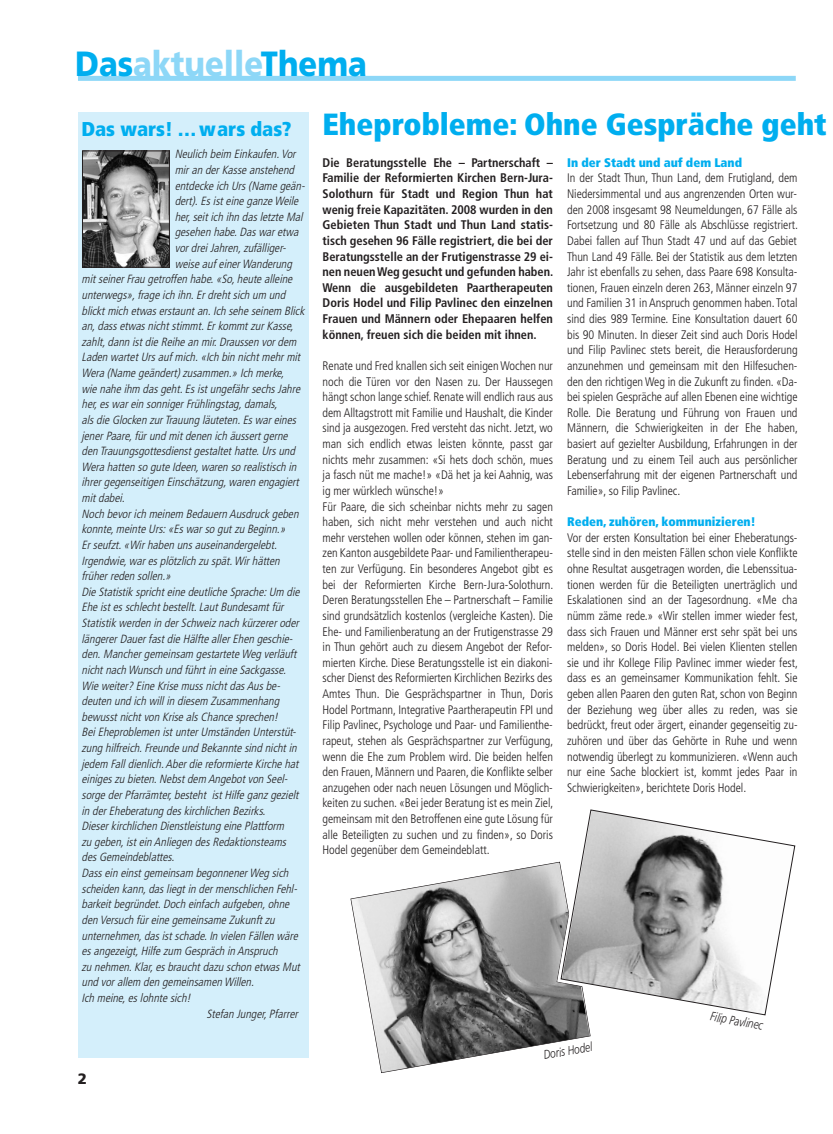
<style>
.page{position:relative;width:833px;height:1134px;background:#fff}
.page>*{position:absolute;margin:0;border:0;box-sizing:border-box;transform-origin:0 0}
.t1{font:900 35px "Frutiger";color:#00aeef;scale:.88 1}
.t2{font:900 condensed 30.62px "Frutiger";color:#00aeef}
.t3{font:900 condensed 20px "Frutiger";color:#00aeef}
.t4{font:900 15px "Frutiger";color:#231f20}
.t5{font:700 condensed 12.5px/15.6px "Frutiger";color:#231f20;text-align:justify}
.t6{font:900 condensed 12.5px "Frutiger";color:#00aeef}
.t7{font:italic 300 12.5px "Frutiger";color:#231f20;scale:.8 1}
.t8{font:300 condensed 12.38px/15.6px "Frutiger";letter-spacing:-.005em;color:#231f20;text-align:justify}
.t9{font:italic 300 condensed 11.88px "Frutiger";color:#231f20}
.s1{color:#8dd7f7}
</style>
<div class="page">
<svg style="left:350px;top:862px;width:240px;height:211px"></svg>
<svg style="left:556px;top:845px;width:240px;height:175px"></svg>
<div style="left:78px;top:113px;width:230px;height:945px;background:#d4effb"></div>
<img style="left:84px;top:153px;width:84px;height:113px">
<div style="left:82px;top:151px;width:88px;height:117px;border:1px solid #231f20"></div>
<div style="left:78px;top:76px;width:717px;height:5px;background:#8dd7f7"></div>
<svg style="left:560px;top:809px;width:235px;height:206px"></svg>
<h1 class="t1" style="left:75px;top:50px;width:333px">Das<span class="s1">aktuelle</span>Thema</h1>
<h2 class="t2" style="left:322px;top:112px;width:506px">Eheprobleme: Ohne Gespräche geht</h2>
<h3 class="t3" style="left:81px;top:121px;width:211px">Das wars! ... wars das?</h3>
<p class="t9" style="left:175px;top:149px;width:125px">Neulich beim Einkaufen. Vor</p>
<p class="t9" style="left:175px;top:165px;width:123px">mir an der Kasse anstehend</p>
<p class="t9" style="left:175px;top:181px;width:134px">entdecke ich Urs (Name geän-</p>
<p class="t9" style="left:175px;top:196px;width:128px">dert). Es ist eine ganze Weile</p>
<p class="t9" style="left:175px;top:212px;width:132px">her, seit ich ihn das letzte Mal</p>
<p class="t9" style="left:175px;top:227px;width:128px">gesehen habe. Das war etwa</p>
<p class="t9" style="left:175px;top:243px;width:115px">vor drei Jahren, zufälliger-</p>
<p class="t9" style="left:175px;top:259px;width:121px">weise auf einer Wanderung</p>
<p class="t9" style="left:81px;top:274px;width:215px">mit seiner Frau getroffen habe. «So, heute alleine</p>
<p class="t9" style="left:81px;top:290px;width:208px">unterwegs», frage ich ihn. Er dreht sich um und</p>
<p class="t9" style="left:81px;top:306px;width:227px">blickt mich etwas erstaunt an. Ich sehe seinem Blick</p>
<p class="t9" style="left:81px;top:321px;width:216px">an, dass etwas nicht stimmt. Er kommt zur Kasse,</p>
<p class="t9" style="left:81px;top:337px;width:219px">zahlt, dann ist die Reihe an mir. Draussen vor dem</p>
<p class="t9" style="left:81px;top:352px;width:223px">Laden wartet Urs auf mich. «Ich bin nicht mehr mit</p>
<p class="t9" style="left:81px;top:368px;width:206px">Wera (Name geändert) zusammen.» Ich merke,</p>
<p class="t9" style="left:81px;top:384px;width:222px">wie nahe ihm das geht. Es ist ungefähr sechs Jahre</p>
<p class="t9" style="left:81px;top:399px;width:200px">her, es war ein sonniger Frühlingstag, damals,</p>
<p class="t9" style="left:81px;top:415px;width:218px">als die Glocken zur Trauung läuteten. Es war eines</p>
<p class="t9" style="left:81px;top:431px;width:210px">jener Paare, für und mit denen ich äussert gerne</p>
<p class="t9" style="left:81px;top:446px;width:217px">den Trauungsgottesdienst gestaltet hatte. Urs und</p>
<p class="t9" style="left:81px;top:462px;width:219px">Wera hatten so gute Ideen, waren so realistisch in</p>
<p class="t9" style="left:81px;top:477px;width:221px">ihrer gegenseitigen Einschätzung, waren engagiert</p>
<p class="t9" style="left:82px;top:493px;width:47px">mit dabei.</p>
<p class="t9" style="left:82px;top:509px;width:221px">Noch bevor ich meinem Bedauern Ausdruck geben</p>
<p class="t9" style="left:82px;top:524px;width:208px">konnte, meinte Urs: «Es war so gut zu Beginn.»</p>
<p class="t9" style="left:82px;top:540px;width:199px">Er seufzt. «Wir haben uns auseinandergelebt.</p>
<p class="t9" style="left:82px;top:556px;width:202px">Irgendwie, war es plötzlich zu spät. Wir hätten</p>
<p class="t9" style="left:82px;top:571px;width:93px">früher reden sollen.»</p>
<p class="t9" style="left:82px;top:587px;width:222px">Die Statistik spricht eine deutliche Sprache: Um die</p>
<p class="t9" style="left:82px;top:602px;width:206px">Ehe ist es schlecht bestellt. Laut Bundesamt für</p>
<p class="t9" style="left:82px;top:618px;width:221px">Statistik werden in der Schweiz nach kürzerer oder</p>
<p class="t9" style="left:82px;top:634px;width:215px">längerer Dauer fast die Hälfte aller Ehen geschie-</p>
<p class="t9" style="left:82px;top:649px;width:219px">den. Mancher gemeinsam gestartete Weg verläuft</p>
<p class="t9" style="left:82px;top:665px;width:208px">nicht nach Wunsch und führt in eine Sackgasse.</p>
<p class="t9" style="left:82px;top:681px;width:202px">Wie weiter? Eine Krise muss nicht das Aus be-</p>
<p class="t9" style="left:82px;top:696px;width:202px">deuten und ich will in diesem Zusammenhang</p>
<p class="t9" style="left:82px;top:712px;width:200px">bewusst nicht von Krise als Chance sprechen!</p>
<p class="t9" style="left:82px;top:727px;width:218px">Bei Eheproblemen ist unter Umständen Unterstüt-</p>
<p class="t9" style="left:82px;top:743px;width:219px">zung hilfreich. Freunde und Bekannte sind nicht in</p>
<p class="t9" style="left:82px;top:759px;width:221px">jedem Fall dienlich. Aber die reformierte Kirche hat</p>
<p class="t9" style="left:82px;top:774px;width:210px">einiges zu bieten. Nebst dem Angebot von Seel-</p>
<p class="t9" style="left:82px;top:790px;width:221px">sorge der Pfarrämter, besteht ist Hilfe ganz gezielt</p>
<p class="t9" style="left:82px;top:806px;width:188px">in der Eheberatung des kirchlichen Bezirks.</p>
<p class="t9" style="left:82px;top:821px;width:206px">Dieser kirchlichen Dienstleistung eine Plattform</p>
<p class="t9" style="left:82px;top:837px;width:208px">zu geben, ist ein Anliegen des Redaktionsteams</p>
<p class="t9" style="left:82px;top:852px;width:97px">des Gemeindeblattes.</p>
<p class="t9" style="left:82px;top:868px;width:211px">Dass ein einst gemeinsam begonnener Weg sich</p>
<p class="t9" style="left:82px;top:884px;width:219px">scheiden kann, das liegt in der menschlichen Fehl-</p>
<p class="t9" style="left:82px;top:899px;width:212px">barkeit begründet. Doch einfach aufgeben, ohne</p>
<p class="t9" style="left:82px;top:915px;width:197px">den Versuch für eine gemeinsame Zukunft zu</p>
<p class="t9" style="left:82px;top:931px;width:220px">unternehmen, das ist schade. In vielen Fällen wäre</p>
<p class="t9" style="left:82px;top:946px;width:200px">es angezeigt, Hilfe zum Gespräch in Anspruch</p>
<p class="t9" style="left:82px;top:962px;width:222px">zu nehmen. Klar, es braucht dazu schon etwas Mut</p>
<p class="t9" style="left:82px;top:977px;width:176px">und vor allem den gemeinsamen Willen.</p>
<p class="t9" style="left:82px;top:993px;width:113px">Ich meine, es lohnte sich!</p>
<p class="t9" style="left:206px;top:1009px;width:95px">Stefan Junger, Pfarrer</p>
<p class="t5" style="left:322px;top:156px;width:232px">Die Beratungsstelle Ehe – Partnerschaft – Familie der Reformierten Kirchen Bern-Jura-Solothurn für Stadt und Region Thun hat wenig freie Kapazitäten. 2008 wurden in den Gebieten Thun Stadt und Thun Land statis&shy;tisch gesehen 96 Fälle registriert, die bei der Beratungsstelle an der Frutigenstrasse 29 ei&shy;nen neuen Weg gesucht und gefunden haben.<br>Wenn die ausgebildeten Paartherapeuten Doris Hodel und Filip Pavlinec den einzelnen Frauen und Männern oder Ehepaaren helfen können, freuen sich die beiden mit ihnen.</p>
<p class="t8" style="left:322px;top:359px;width:232px;text-align:left">Renate und Fred knallen sich seit einigen Wochen nur noch die Türen vor den Nasen zu. Der Haussegen hängt schon lange schief. Renate will endlich raus aus dem Alltagstrott mit Familie und Haushalt, die Kinder sind ja ausgezogen. Fred versteht das nicht. Jetzt, wo man sich endlich etwas leisten könnte, passt gar nichts mehr zusammen: «Si hets doch schön, mues ja fasch nüt me mache!» «Dä het ja kei Aahnig, was ig mer würklech wünsche!»<br>Für Paare, die sich scheinbar nichts mehr zu sagen haben, sich nicht mehr verstehen und auch nicht mehr verstehen wollen oder können, stehen im gan&shy;zen Kanton ausgebildete Paar- und Familientherapeu&shy;ten zur Verfügung. Ein besonderes Angebot gibt es bei der Reformierten Kirche Bern-Jura-Solothurn.<br>Deren Beratungsstellen Ehe – Partnerschaft – Familie sind grundsätzlich kostenlos (vergleiche Kasten). Die Ehe- und Familienberatung an der Frutigenstrasse 29 in Thun gehört auch zu diesem Angebot der Refor&shy;mierten Kirche. Diese Beratungsstelle ist ein diakoni&shy;scher Dienst des Reformierten Kirchlichen Bezirks des Amtes Thun. Die Gesprächspartner in Thun, Doris Hodel Portmann, Integrative Paartherapeutin FPI und Filip Pavlinec, Psychologe und Paar- und Familienthe&shy;rapeut, stehen als Gesprächspartner zur Verfügung, wenn die Ehe zum Problem wird. Die beiden helfen den Frauen, Männern und Paaren, die Konflikte selber anzugehen oder nach neuen Lösungen und Möglich&shy;keiten zu suchen. «Bei jeder Beratung ist es mein Ziel, gemeinsam mit den Betroffenen eine gute Lösung für alle Beteiligten zu suchen und zu finden», so Doris Hodel gegenüber dem Gemeindeblatt.</p>
<p class="t6" style="left:567px;top:157px;width:176px">In der Stadt und auf dem Land</p>
<p class="t8" style="left:567px;top:171px;width:232px">In der Stadt Thun, Thun Land, dem Frutigland, dem Niedersimmental und aus angrenzenden Orten wur&shy;den 2008 insgesamt 98 Neumeldungen, 67 Fälle als Fortsetzung und 80 Fälle als Abschlüsse registriert.<br>Dabei fallen auf Thun Stadt 47 und auf das Gebiet Thun Land 49 Fälle. Bei der Statistik aus dem letzten Jahr ist ebenfalls zu sehen, dass Paare 698 Konsulta&shy;tionen, Frauen einzeln deren 263, Männer einzeln 97 und Familien 31 in Anspruch genommen haben.Total sind dies 989 Termine. Eine Konsultation dauert 60 bis 90 Minuten. In dieser Zeit sind auch Doris Hodel und Filip Pavlinec stets bereit, die Herausforderung anzunehmen und gemeinsam mit den Hilfesuchen&shy;den den richtigen Weg in die Zukunft zu finden. «Da&shy;bei spielen Gespräche auf allen Ebenen eine wichtige Rolle. Die Beratung und Führung von Frauen und Männern, die Schwierigkeiten in der Ehe haben, basiert auf gezielter Ausbildung, Erfahrungen in der Beratung und zu einem Teil auch aus persönlicher Lebenserfahrung mit der eigenen Partnerschaft und Familie», so Filip Pavlinec.</p>
<p class="t6" style="left:567px;top:517px;width:190px">Reden, zuhören, kommunizieren!</p>
<p class="t8" style="left:567px;top:531px;width:232px">Vor der ersten Konsultation bei einer Eheberatungs&shy;stelle sind in den meisten Fällen schon viele Konflikte ohne Resultat ausgetragen worden, die Lebenssitua&shy;tionen werden für die Beteiligten unerträglich und Eskalationen sind an der Tagesordnung. «Me cha nümm zäme rede.» «Wir stellen immer wieder fest, dass sich Frauen und Männer erst sehr spät bei uns melden», so Doris Hodel. Bei vielen Klienten stellen sie und ihr Kollege Filip Pavlinec immer wieder fest, dass es an gemeinsamer Kommunikation fehlt. Sie geben allen Paaren den guten Rat, schon von Beginn der Beziehung weg über alles zu reden, was sie bedrückt, freut oder ärgert, einander gegenseitig zu&shy;zuhören und über das Gehörte in Ruhe und wenn notwendig überlegt zu kommunizieren. «Wenn auch nur eine Sache blockiert ist, kommt jedes Paar in Schwierigkeiten», berichtete Doris Hodel.</p>
<p class="t7" style="left:711px;top:1011px;width:68px;rotate:10deg">Filip Pavlinec</p>
<p class="t4" style="left:78px;top:1073px;width:11px">2</p>
<p class="t7" style="left:543px;top:1050px;width:63px;rotate:-10deg">Doris Hodel</p>
</div>
